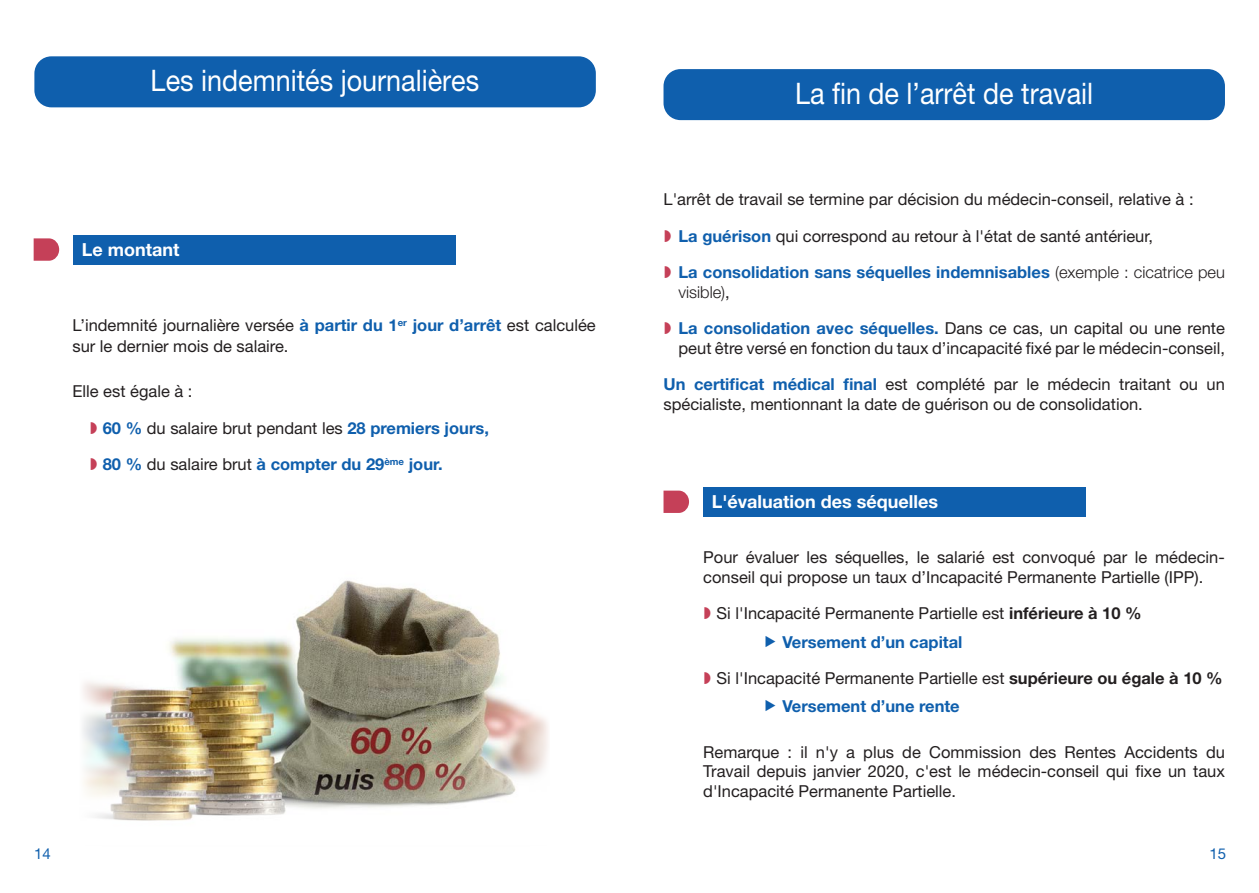
<style>
.page{position:relative;width:1259px;height:893px;background:#fff}
.page>*{position:absolute;margin:0;border:0;box-sizing:border-box;transform-origin:0 0}
.t1{font:29.7px "Helvetica Neue LT Std";color:#fff;scale:.91 1}
.t2{font:700 18px "Helvetica Neue LT Std";color:#fff}
.t3{font:16.5px/19.5px "Helvetica Neue LT Std";color:#231f20}
.t4{font:700 16.5px/19.5px "Helvetica Neue LT Std";color:#0f5fad}
.t5{font:15px "Helvetica Neue LT Std";color:#0f5fad}
.s1{font-weight:700;color:#0f5fad}
.s2{font-weight:400;color:#231f20}
.s3{font-weight:300;color:#231f20}
.s4{font-weight:700}
</style>
<div class="page">
<img style="left:82px;top:580px;width:466px;height:241px">
<div style="left:34px;top:56px;width:562px;height:51px;background:#0f5fad;border-radius:17px"></div>
<svg style="left:34px;top:238px;width:25px;height:23px"></svg>
<svg style="left:663px;top:491px;width:26px;height:22px"></svg>
<div style="left:73px;top:235px;width:383px;height:29px;background:#0f5fad"></div>
<div style="left:703px;top:487px;width:383px;height:30px;background:#0f5fad"></div>
<div style="left:663px;top:69px;width:562px;height:51px;background:#0f5fad;border-radius:17px"></div>
<p class="t1" style="left:151px;top:63px;width:363px">Les indemnités journalières</p>
<p class="t2" style="left:82px;top:238px;width:99px">Le montant</p>
<p class="t3" style="left:72px;top:314px;width:525px;line-height:21px">L’indemnité journalière versée <span class="s1">à partir du 1</span><sup>er</sup> <span class="s1">jour d’arrêt</span> est calculée sur le dernier mois de salaire.</p>
<p class="t3" style="left:72px;top:381px;width:122px">Elle est égale à :</p>
<p class="t3" style="left:103px;top:418px;width:387px"><span class="s1">60 %</span> du salaire brut pendant les <span class="s1">28 premiers jours,</span></p>
<p class="t4" style="left:103px;top:454px;width:341px">80 % <span class="s2">du salaire brut</span> à compter du 29<sup>ème</sup> jour.</p>
<p class="t1" style="left:795px;top:76px;width:329px">La fin de l’arrêt de travail</p>
<p class="t3" style="left:663px;top:189px;width:531px">L'arrêt de travail se termine par décision du médecin-conseil, relative à :</p>
<p class="t3" style="left:678px;top:226px;width:476px"><span class="s1">La guérison</span> qui correspond au retour à l'état de santé antérieur,</p>
<p class="t4" style="left:678px;top:262px;width:548px">La consolidation sans séquelles indemnisables <span class="s3">(exemple : cicatrice peu visible)</span><span class="s2">,</span></p>
<p class="t3" style="left:678px;top:318px;width:548px"><span class="s1">La consolidation avec séquelles.</span> Dans ce cas, un capital ou une rente peut être versé en fonction du taux d’incapacité fixé par le médecin-conseil,</p>
<p class="t3" style="left:663px;top:374px;width:563px"><span class="s1">Un certificat médical final</span> est complété par le médecin traitant ou un spécialiste, mentionnant la date de guérison ou de consolidation.</p>
<p class="t2" style="left:712px;top:491px;width:228px">L'évaluation des séquelles</p>
<p class="t3" style="left:703px;top:548px;width:523px">Pour évaluer les séquelles, le salarié est convoqué par le médecin&shy;conseil qui propose un taux d’Incapacité Permanente Partielle (IPP).</p>
<p class="t3" style="left:716px;top:604px;width:427px">Si l'Incapacité Permanente Partielle est <span class="s4">inférieure à 10 %</span></p>
<p class="t4" style="left:782px;top:632px;width:181px">Versement d’un capital</p>
<p class="t3" style="left:716px;top:668px;width:508px">Si l'Incapacité Permanente Partielle est <span class="s4">supérieure ou égale à 10 %</span></p>
<p class="t4" style="left:782px;top:696px;width:179px">Versement d’une rente</p>
<p class="t3" style="left:703px;top:742px;width:523px;text-align:justify">Remarque : il n'y a plus de Commission des Rentes Accidents du Travail depuis janvier 2020, c'est le médecin-conseil qui fixe un taux d'Incapacité Permanente Partielle.</p>
<p class="t5" style="left:34px;top:845px;width:18px">14</p>
<p class="t5" style="left:1209px;top:845px;width:18px">15</p>
</div>
